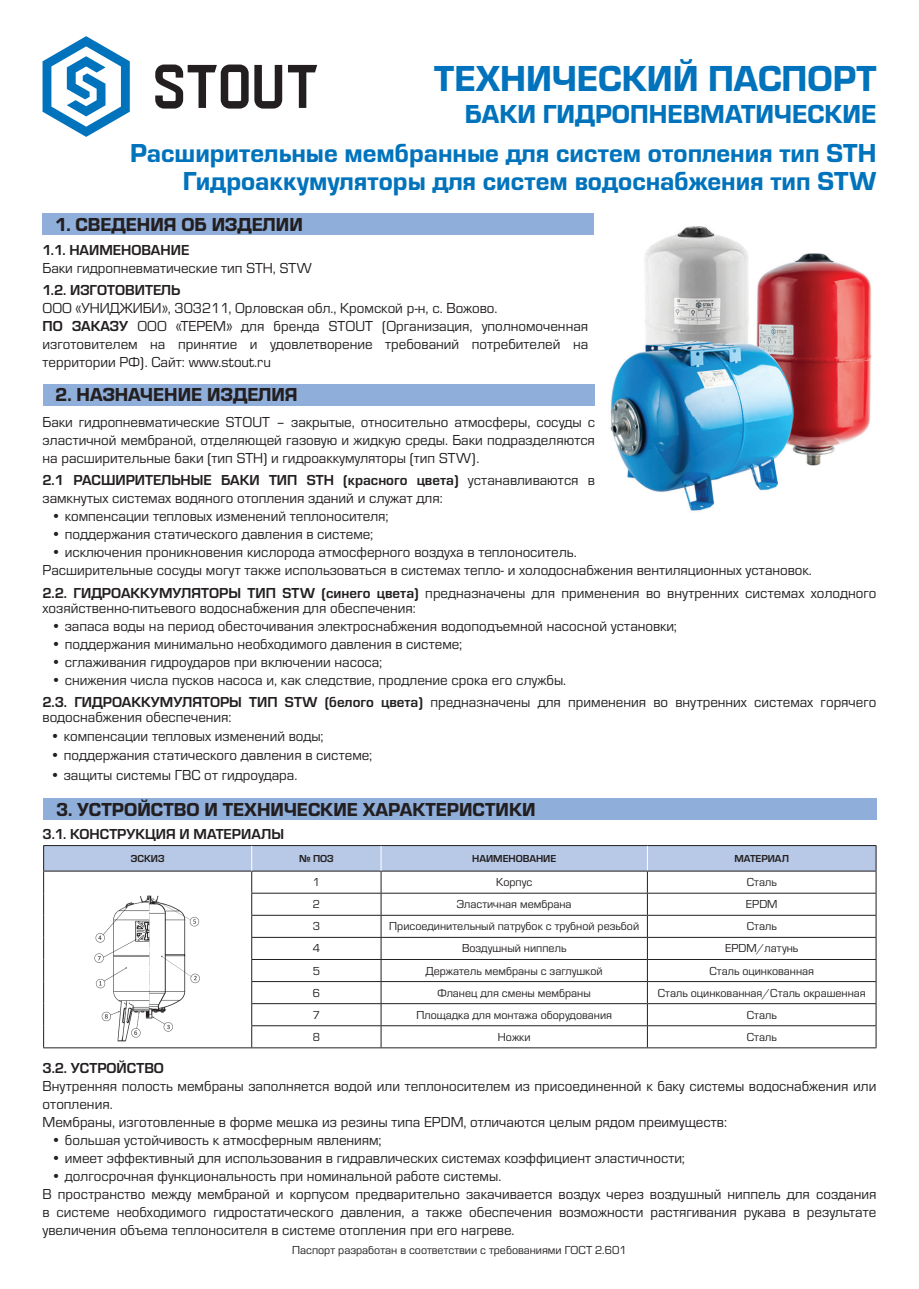
<style>
.page{position:relative;width:919px;height:1289px;background:#fff}
.page>*{position:absolute;margin:0;border:0;box-sizing:border-box;transform-origin:0 0}
.t1{font:37.5px "Eurostile Hea";color:#0073bc}
.t2{font:27px/38.2px "Eurostile Hea";color:#0073bc;text-align:right}
.t3{font:19.5px "Eurostile Hea";color:#231f20}
.t4{font:15px/18px "Eurostile";color:#231f20}
.t5{font:700 15px "Eurostile";color:#231f20}
.t6{font:12px "Eurostile";color:#231f20}
.t7{font:700 10.5px "Eurostile";color:#231f20}
.s1{font-weight:700}
</style>
<div class="page">
<div style="left:43px;top:213px;width:551px;height:22px;background:#8faeda"></div>
<div style="left:43px;top:384px;width:552px;height:21px;background:#8faeda"></div>
<div style="left:43px;top:798px;width:833px;height:22px;background:#8faeda"></div>
<svg style="left:43px;top:36px;width:87px;height:101px"></svg>
<svg style="left:254px;top:65px;width:28px;height:44px"></svg>
<svg style="left:288px;top:65px;width:29px;height:43px"></svg>
<svg style="left:155px;top:64px;width:93px;height:45px"></svg>
<hr style="left:252px;top:1047px;width:129px;height:1px;background:#231f20">
<hr style="left:381px;top:1047px;width:266px;height:1px;background:#231f20">
<hr style="left:647px;top:1047px;width:229px;height:1px;background:#231f20">
<hr style="left:43px;top:1047px;width:209px;height:1px;background:#231f20">
<svg style="left:43px;top:845px;width:833px;height:202px"></svg>
<img style="left:91px;top:894px;width:113px;height:149px">
<img style="left:610px;top:226px;width:262px;height:285px">
<h1 class="t1" style="left:434px;top:58px;width:443px">ТЕХНИЧЕСКИЙ ПАСПОРТ</h1>
<h2 class="t2" style="left:130px;top:96px;width:747px">БАКИ ГИДРОПНЕВМАТИЧЕСКИЕ<br>Расширительные мембранные для систем отопления тип STН</h2>
<h2 class="t2" style="left:183px;top:162px;width:695px">Гидроаккумуляторы для систем водоснабжения тип STW</h2>
<h3 class="t3" style="left:55px;top:213px;width:249px">1. СВЕДЕНИЯ ОБ ИЗДЕЛИИ</h3>
<p class="t5" style="left:43px;top:241px;width:148px">1.1. НАИМЕНОВАНИЕ</p>
<p class="t4" style="left:43px;top:259px;width:271px">Баки гидропневматические тип STН, STW</p>
<p class="t5" style="left:43px;top:282px;width:139px">1.2. ИЗГОТОВИТЕЛЬ</p>
<p class="t4" style="left:43px;top:299px;width:547px">ООО «УНИДЖИБИ», 303211, Орловская обл., Кромской р-н, с. Вожово.<br><span class="s1">ПО ЗАКАЗУ</span> ООО «ТЕРЕМ» для бренда STOUT (Организация, уполномоченная изготовителем на принятие и удовлетворение требований потребителей на территории РФ). Сайт: www.stout.ru</p>
<h3 class="t3" style="left:55px;top:384px;width:244px">2. НАЗНАЧЕНИЕ ИЗДЕЛИЯ</h3>
<p class="t4" style="left:43px;top:413px;width:554px;text-align:justify">Баки гидропневматические STOUT – закрытые, относительно атмосферы, сосуды с эластичной мембраной, отделяющей газовую и жидкую среды. Баки подразделяются на расширительные баки (тип STН) и гидроаккумуляторы (тип STW).</p>
<p class="t4" style="left:43px;top:471px;width:554px"><span class="s1">2.1 РАСШИРИТЕЛЬНЫЕ БАКИ ТИП STН (красного цвета)</span> устанавливаются в замкнутых системах водяного отопления зданий и служат для:</p>
<p class="t4" style="left:51px;top:507px;width:339px">• компенсации тепловых изменений теплоносителя;</p>
<p class="t4" style="left:51px;top:525px;width:323px">• поддержания статического давления в системе;</p>
<p class="t4" style="left:43px;top:543px;width:770px;text-indent:9px">• исключения проникновения кислорода атмосферного воздуха в теплоноситель.<br>Расширительные сосуды могут также использоваться в системах тепло- и холодоснабжения вентиляционных установок.</p>
<p class="t4" style="left:43px;top:585px;width:835px;line-height:15px"><span class="s1">2.2. ГИДРОАККУМУЛЯТОРЫ ТИП STW (синего цвета)</span> предназначены для применения во внутренних системах холодного хозяйственно-питьевого водоснабжения для обеспечения:</p>
<p class="t4" style="left:51px;top:617px;width:627px">• запаса воды на период обесточивания электроснабжения водоподъемной насосной установки;</p>
<p class="t4" style="left:51px;top:635px;width:412px">• поддержания минимально необходимого давления в системе;</p>
<p class="t4" style="left:51px;top:653px;width:332px">• сглаживания гидроударов при включении насоса;</p>
<p class="t4" style="left:43px;top:668px;width:835px;line-height:22.2px;text-indent:9px">• снижения числа пусков насоса и, как следствие, продление срока его службы.<br><span class="s1">2.3. ГИДРОАККУМУЛЯТОРЫ ТИП STW (белого цвета)</span> предназначены для применения во внутренних системах горячего</p>
<p class="t4" style="left:43px;top:708px;width:190px">водоснабжения обеспечения:</p>
<p class="t4" style="left:50px;top:727px;width:275px">• компенсации тепловых изменений воды;</p>
<p class="t4" style="left:50px;top:746px;width:323px">• поддержания статического давления в системе;</p>
<p class="t4" style="left:50px;top:766px;width:249px">• защиты системы ГВС от гидроудара.</p>
<h3 class="t3" style="left:56px;top:798px;width:481px">3. УСТРОЙСТВО И ТЕХНИЧЕСКИЕ ХАРАКТЕРИСТИКИ</h3>
<p class="t5" style="left:43px;top:825px;width:243px">3.1. КОНСТРУКЦИЯ И МАТЕРИАЛЫ</p>
<p class="t7" style="left:131px;top:852px;width:35px">ЭСКИЗ</p>
<p class="t7" style="left:299px;top:852px;width:36px">№ ПОЗ</p>
<p class="t7" style="left:472px;top:852px;width:85px">НАИМЕНОВАНИЕ</p>
<p class="t7" style="left:734px;top:852px;width:56px">МАТЕРИАЛ</p>
<p class="t6" style="left:313px;top:875px;width:9px">1</p>
<p class="t6" style="left:496px;top:875px;width:38px">Корпус</p>
<p class="t6" style="left:746px;top:875px;width:32px">Сталь</p>
<p class="t6" style="left:313px;top:897px;width:9px">2</p>
<p class="t6" style="left:457px;top:897px;width:116px">Эластичная мембрана</p>
<p class="t6" style="left:745px;top:897px;width:33px">EPDM</p>
<p class="t6" style="left:313px;top:919px;width:9px">3</p>
<p class="t6" style="left:389px;top:919px;width:251px">Присоединительный патрубок с трубной резьбой</p>
<p class="t6" style="left:746px;top:919px;width:32px">Сталь</p>
<p class="t6" style="left:313px;top:942px;width:9px">4</p>
<p class="t6" style="left:462px;top:942px;width:106px">Воздушный ниппель</p>
<p class="t6" style="left:725px;top:942px;width:75px">EPDM/латунь</p>
<p class="t6" style="left:313px;top:964px;width:9px">5</p>
<p class="t6" style="left:426px;top:964px;width:178px">Держатель мембраны с заглушкой</p>
<p class="t6" style="left:709px;top:964px;width:106px">Сталь оцинкованная</p>
<p class="t6" style="left:313px;top:986px;width:9px">6</p>
<p class="t6" style="left:437px;top:986px;width:155px">Фланец для смены мембраны</p>
<p class="t6" style="left:657px;top:986px;width:209px">Сталь оцинкованная/Сталь окрашенная</p>
<p class="t6" style="left:313px;top:1008px;width:9px">7</p>
<p class="t6" style="left:416px;top:1008px;width:197px">Площадка для монтажа оборудования</p>
<p class="t6" style="left:746px;top:1008px;width:32px">Сталь</p>
<p class="t6" style="left:313px;top:1030px;width:9px">8</p>
<p class="t6" style="left:498px;top:1030px;width:34px">Ножки</p>
<p class="t6" style="left:746px;top:1030px;width:32px">Сталь</p>
<p class="t5" style="left:43px;top:1059px;width:123px">3.2. УСТРОЙСТВО</p>
<p class="t4" style="left:43px;top:1076px;width:835px">Внутренняя полость мембраны заполняется водой или теплоносителем из присоединенной к баку системы водоснабжения или отопления.<br>Мембраны, изготовленные в форме мешка из резины типа EPDM, отличаются целым рядом преимуществ:</p>
<p class="t4" style="left:51px;top:1130px;width:332px">• большая устойчивость к атмосферным явлениям;</p>
<p class="t4" style="left:51px;top:1148px;width:635px">• имеет эффективный для использования в гидравлических системах коэффициент эластичности;</p>
<p class="t4" style="left:43px;top:1166px;width:835px;text-indent:9px">• долгосрочная функциональность при номинальной работе системы.<br>В пространство между мембраной и корпусом предварительно закачивается воздух через воздушный ниппель для создания в системе необходимого гидростатического давления, а также обеспечения возможности растягивания рукава в результате увеличения объема теплоносителя в системе отопления при его нагреве.</p>
<p class="t6" style="left:292px;top:1243px;width:336px">Паспорт разработан в соответствии с требованиями ГОСТ 2.601</p>
</div>
